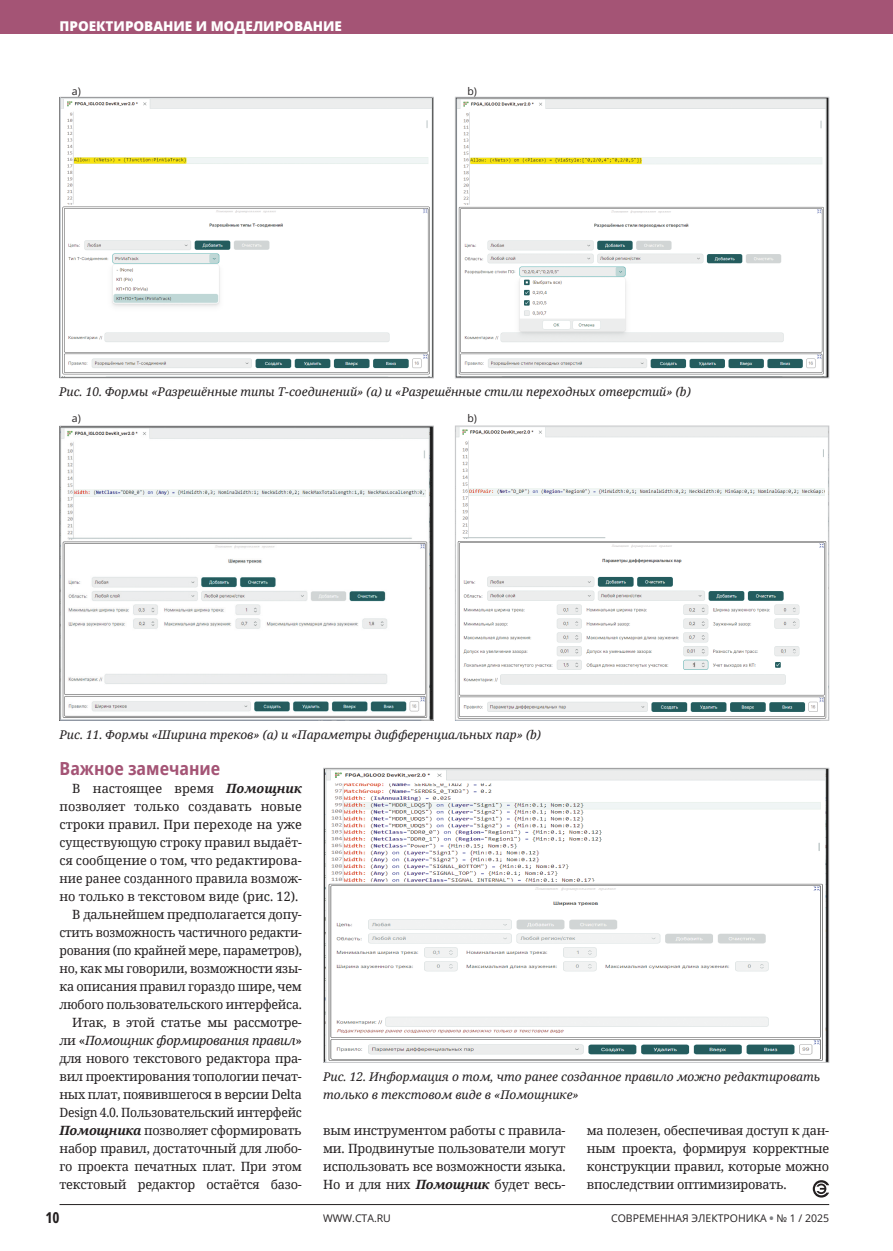
<style>
.page{position:relative;width:893px;height:1251px;background:#fff}
.page>*{position:absolute;margin:0;border:0;box-sizing:border-box;transform-origin:0 0}
.СТАТЬЯ_Заголовок_1{font:700 semi-condensed 18px "Open Sans";color:#a45475}
.t1{font:700 15px "Open Sans Condensed";color:#231f20}
.t2{font:800 13.5px "Open Sans";color:#fff}
.СТАТЬЯ_Основной_текст{font:12.75px/18px "Noto Serif";letter-spacing:-.02em;color:#231f20;text-align:justify}
.СТАТЬЯ_Подрис_подпись{font:italic 12px/18px "Noto Serif";color:#231f20}
.t3{font:10.5px "Open Sans";color:#231f20}
.s1{font-weight:700;font-style:italic}
.s2{font-style:italic}
.s3{font-weight:800;color:#808285}
</style>
<div class="page">
<div style="left:0;top:0;width:893px;height:34px;background:#a45475"></div>
<hr style="left:60px;top:1203px;width:769px;height:1px;background:#231f20">
<svg style="left:813px;top:1180px;width:16px;height:17px"></svg>
<img style="left:62px;top:99px;width:370px;height:277px">
<div style="left:60px;top:97px;width:374px;height:281px;border:1px solid #c7c8ca"></div>
<img style="left:62px;top:427px;width:370px;height:291px">
<div style="left:60px;top:425px;width:374px;height:295px;border:1px solid #c7c8ca"></div>
<img style="left:325px;top:769px;width:502px;height:291px">
<div style="left:323px;top:767px;width:506px;height:295px;border:1px solid #c7c8ca"></div>
<img style="left:457px;top:99px;width:370px;height:277px">
<div style="left:455px;top:97px;width:374px;height:281px;border:1px solid #c7c8ca"></div>
<img style="left:457px;top:427px;width:370px;height:291px">
<div style="left:455px;top:425px;width:374px;height:295px;border:1px solid #c7c8ca"></div>
<p class="t2" style="left:60px;top:17px;width:284px">ПРОЕКТИРОВАНИЕ И МОДЕЛИРОВАНИЕ</p>
<p class="t3" style="left:72px;top:84px;width:10px">a)</p>
<p class="t3" style="left:467px;top:84px;width:11px">b)</p>
<p class="СТАТЬЯ_Подрис_подпись" style="left:59px;top:382px;width:633px">Рис. 10. Формы «Разрешённые типы Т-соединений» (a) и «Разрешённые стили переходных отверстий» (b)</p>
<p class="t3" style="left:72px;top:411px;width:10px">a)</p>
<p class="t3" style="left:467px;top:411px;width:11px">b)</p>
<p class="СТАТЬЯ_Подрис_подпись" style="left:60px;top:724px;width:483px">Рис. 11. Формы «Ширина треков» (a) и «Параметры дифференциальных пар» (b)</p>
<p class="СТАТЬЯ_Заголовок_1" style="left:60px;top:755px;width:162px">Важное замечание</p>
<p class="СТАТЬЯ_Основной_текст" style="left:60px;top:778px;width:244px;text-indent:13px">В настоящее время <span class="s1">Помощник </span>позволяет только создавать новые строки правил. При переходе на уже существующую строку правил выдаёт&shy;ся сообщение о том, что редактирова&shy;ние ранее созданного правила возмож&shy;но только в текстовом виде (рис. 12).</p>
<p class="СТАТЬЯ_Основной_текст" style="left:60px;top:904px;width:244px;text-indent:13px">В дальнейшем предполагается допу&shy;стить возможность частичного редакти&shy;рования (по крайней мере, параметров), но, как мы говорили, возможности язы&shy;ка описания правил гораздо шире, чем любого пользовательского интерфейса.</p>
<p class="СТАТЬЯ_Основной_текст" style="left:60px;top:1012px;width:244px;text-indent:13px">Итак, в этой статье мы рассмотре&shy;ли «<span class="s2">Помощник формирования правил</span>» для нового текстового редактора пра&shy;вил проектирования топологии печат&shy;ных плат, появившегося в версии Delta Design 4.0. Пользовательский интерфейс <span class="s1">Помощника</span> позволяет сформировать набор правил, достаточный для любо&shy;го проекта печатных плат. При этом текстовый редактор остаётся базо-</p>
<p class="СТАТЬЯ_Подрис_подпись" style="left:323px;top:1066px;width:499px">Рис. 12. Информация о том, что ранее созданное правило можно редактировать только в текстовом виде в «Помощнике»</p>
<p class="СТАТЬЯ_Основной_текст" style="left:323px;top:1120px;width:244px">вым инструментом работы с правила&shy;ми. Продвинутые пользователи могут использовать все возможности языка.<br>Но и для них <span class="s1">Помощник</span> будет весь-</p>
<p class="СТАТЬЯ_Основной_текст" style="left:587px;top:1120px;width:244px">ма полезен, обеспечивая доступ к дан&shy;ным проекта, формируя корректные конструкции правил, которые можно впоследствии оптимизировать.</p>
<p class="t1" style="left:45px;top:1207px;width:16px">10</p>
<p class="t3" style="left:323px;top:1210px;width:69px">WWW.CTA.RU</p>
<p class="t3" style="left:611px;top:1210px;width:220px">СОВРЕМЕННАЯ ЭЛЕКТРОНИКА <span class="s3">•</span> № 1 / 2025</p>
</div>
